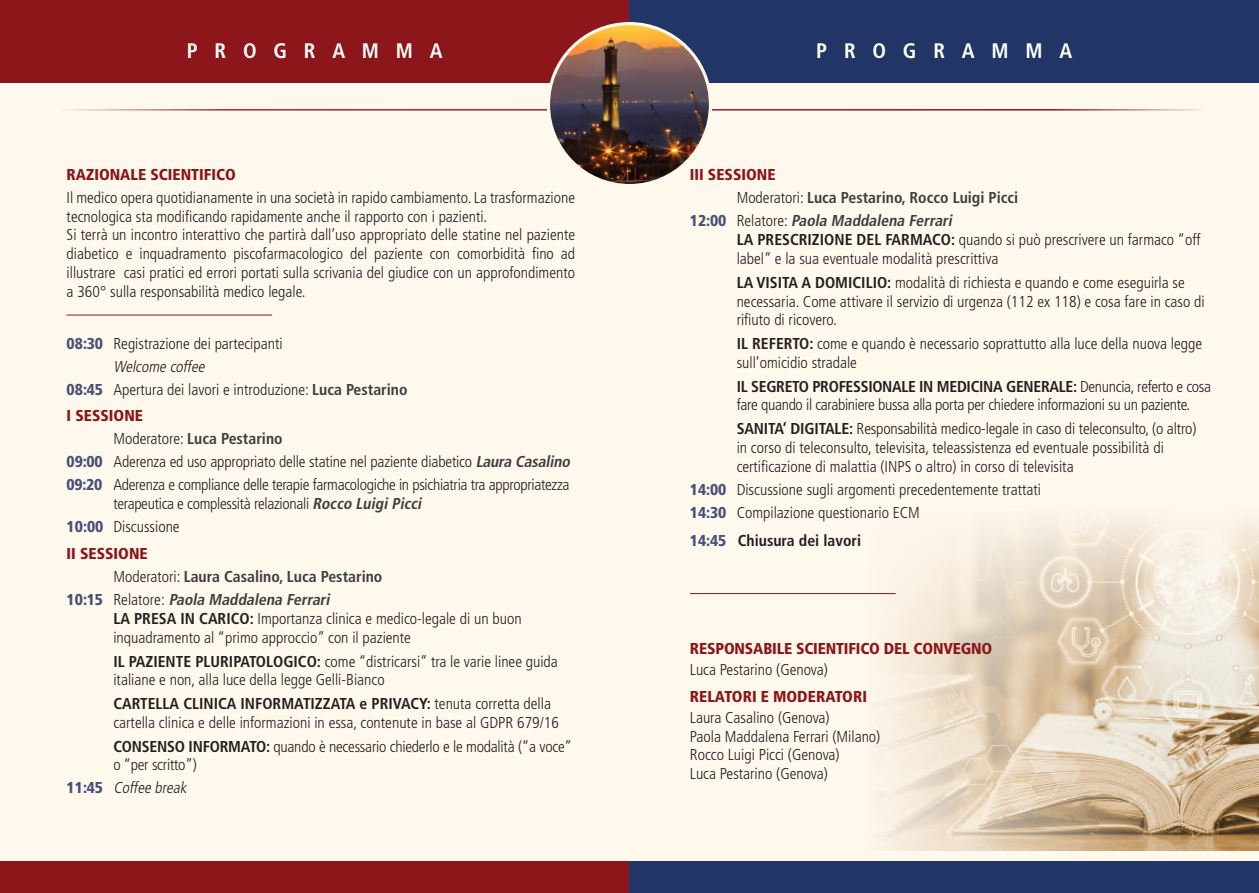
<style>
.page{position:relative;width:1259px;height:893px;background:#fef8ed}
.page>*{position:absolute;margin:0;border:0;box-sizing:border-box;transform-origin:0 0}
.TESTO_PROGRAMMA{font:700 condensed 21px "Frutiger";letter-spacing:.8em;color:#fff}
.TESTO_PROGRAMMA-2{font:300 condensed 15.75px/18.8px "Frutiger";color:#231f20}
.TESTO_PROGRAMMA-3{font:300 condensed 15.75px/18.8px "Frutiger";letter-spacing:-.02em;color:#231f20}
.TESTO_PROGRAMMA-4{font:700 condensed 15.75px "Frutiger";color:#3e3e3f}
.TESTO_PROGRAMMA-5{font:900 condensed 15.75px "Frutiger";letter-spacing:-.01em;color:#8c1619}
.TESTO_PROGRAMMA-6{font:italic 700 condensed 15.75px "Frutiger";color:#3e3e3f}
.TITOLO_SEZIONE{font:900 condensed 15.75px "Frutiger";color:#8c1619}
.TESTO_PROGRAMMA-7{font:italic 300 condensed 15.75px "Frutiger";color:#231f20}
.TESTO_PROGRAMMA-8{font:700 condensed 15.75px "Frutiger";color:#231f20}
.s1{font-weight:900;color:#495079}
.s2{font-weight:700;color:#3e3e3f}
.s3{font-weight:300;color:#231f20}
.s4{font-weight:700;font-style:italic;color:#3e3e3f}
.s5{font-weight:900;font-style:normal;color:#495079}
.s6{font-weight:300;font-style:normal;color:#231f20}
.s7{font-weight:700}
</style>
<div class="page">
<img style="left:860px;top:520px;width:399px;height:330px">
<hr style="left:56px;top:109px;width:1147px;height:2px;background:#8c1619">
<div style="left:0;top:0;width:629px;height:83px;background:#8c1619"></div>
<div style="left:0;top:861px;width:629px;height:32px;background:#8c1619"></div>
<div style="left:629px;top:0;width:630px;height:83px;background:#223567"></div>
<div style="left:629px;top:861px;width:630px;height:32px;background:#223567"></div>
<hr style="left:66px;top:315px;width:206px;height:1px;background:#8c1619">
<hr style="left:690px;top:593px;width:205px;height:1px;background:#8c1619">
<img style="left:548px;top:24px;width:162px;height:162px;border-radius:81px">
<div style="left:547px;top:22px;width:165px;height:165px;border:3px solid #fef8ed;border-radius:50%"></div>
<p class="TESTO_PROGRAMMA" style="left:187px;top:39px;width:257px">PROGRAMMA</p>
<p class="TESTO_PROGRAMMA" style="left:816px;top:39px;width:257px">PROGRAMMA</p>
<p class="TESTO_PROGRAMMA-5" style="left:67px;top:165px;width:171px">RAZIONALE SCIENTIFICO</p>
<p class="TESTO_PROGRAMMA-2" style="left:67px;top:188px;width:510px">Il medico opera quotidianamente in una società in rapido cambiamento. La trasformazione tecnologica sta modificando rapidamente anche il rapporto con i pazienti.</p>
<p class="TESTO_PROGRAMMA-2" style="left:67px;top:226px;width:510px;text-align:justify">Si terrà un incontro interattivo che partirà dall’uso appropriato delle statine nel paziente diabetico e inquadramento piscofarmacologico del paziente con comorbidità fino ad illustrare casi pratici ed errori portati sulla scrivania del giudice con un approfondimento a 360° sulla responsabilità medico legale.</p>
<p class="TESTO_PROGRAMMA-2" style="left:67px;top:334px;width:217px"><span class="s1">08:30</span> Registrazione dei partecipanti</p>
<p class="TESTO_PROGRAMMA-7" style="left:113px;top:357px;width:96px">Welcome coffee</p>
<p class="TESTO_PROGRAMMA-2" style="left:67px;top:380px;width:342px"><span class="s1">08:45</span> Apertura dei lavori e introduzione: <span class="s2">Luca Pestarino</span></p>
<p class="TITOLO_SEZIONE" style="left:67px;top:406px;width:78px">I SESSIONE</p>
<p class="TESTO_PROGRAMMA-4" style="left:113px;top:429px;width:171px"><span class="s3">Moderatore:</span> Luca Pestarino</p>
<p class="TESTO_PROGRAMMA-2" style="left:67px;top:453px;width:508px"><span class="s1">09:00</span> Aderenza ed uso appropriato delle statine nel paziente diabetico <span class="s4">Laura Casalino</span></p>
<p class="TESTO_PROGRAMMA-3" style="left:113px;top:476px;width:457px;text-indent:-47px"><span class="s1">09:20</span> Aderenza e compliance delle terapie farmacologiche in psichiatria tra appropriatezza terapeutica e complessità relazionali <span class="s4">Rocco LuigiPicci</span></p>
<p class="TESTO_PROGRAMMA-2" style="left:67px;top:517px;width:115px"><span class="s1">10:00</span> Discussione</p>
<p class="TITOLO_SEZIONE" style="left:67px;top:544px;width:83px">II SESSIONE</p>
<p class="TESTO_PROGRAMMA-4" style="left:113px;top:567px;width:270px"><span class="s3">Moderatori:</span> Laura Casalino, Luca Pestarino</p>
<p class="TESTO_PROGRAMMA-6" style="left:67px;top:590px;width:268px"><span class="s5">1 0 : 1 5</span> <span class="s6">R e l a t o r e :</span> Paola Maddalena Ferrari</p>
<p class="TESTO_PROGRAMMA-2" style="left:113px;top:609px;width:410px"><span class="s7">LA PRESA IN CARICO:</span> Importanza clinica e medico-legale di un buon inquadramento al “primo approccio” con il paziente</p>
<p class="TESTO_PROGRAMMA-2" style="left:113px;top:652px;width:446px"><span class="s7">IL PAZIENTE PLURIPATOLOGICO:</span> come “districarsi” tra le varie linee guida italiane e non, alla luce della legge Gelli-Bianco</p>
<p class="TESTO_PROGRAMMA-2" style="left:113px;top:694px;width:447px"><span class="s7">CARTELLA CLINICA INFORMATIZZATA e PRIVACY:</span> tenuta corretta della cartella clinica e delle informazioni in essa, contenute in base al GDPR 679/16</p>
<p class="TESTO_PROGRAMMA-2" style="left:113px;top:737px;width:460px"><span class="s7">CONSENSO INFORMATO:</span> quando è necessario chiederlo e le modalità (“a voce” o “per scritto”)</p>
<p class="TESTO_PROGRAMMA-7" style="left:67px;top:779px;width:125px"><span class="s5">1 1 : 4 5</span> Coffee break</p>
<p class="TITOLO_SEZIONE" style="left:690px;top:165px;width:87px">III SESSIONE</p>
<p class="TESTO_PROGRAMMA-4" style="left:736px;top:188px;width:283px"><span class="s3">Moderatori:</span> Luca Pestarino, Rocco Luigi Picci</p>
<p class="TESTO_PROGRAMMA-6" style="left:690px;top:211px;width:267px"><span class="s5">1 2 : 0 0</span> <span class="s6">R e l a t o r e :</span> Paola Maddalena Ferrari</p>
<p class="TESTO_PROGRAMMA-2" style="left:736px;top:231px;width:465px"><span class="s7">LA PRESCRIZIONE DEL FARMACO:</span> quando si può prescrivere un farmaco “off label” e la sua eventuale modalità prescrittiva</p>
<p class="TESTO_PROGRAMMA-2" style="left:736px;top:273px;width:469px"><span class="s7">LA VISITA A DOMICILIO:</span> modalità di richiesta e quando e come eseguirla se necessaria. Come attivare il servizio di urgenza (112 ex 118) e cosa fare in caso di rifiuto di ricovero.</p>
<p class="TESTO_PROGRAMMA-2" style="left:736px;top:334px;width:467px"><span class="s7">IL REFERTO:</span> come e quando è necessario soprattutto alla luce della nuova legge sull’omicidio stradale</p>
<p class="TESTO_PROGRAMMA-3" style="left:736px;top:377px;width:476px"><span class="s7">IL SEGRETO PROFESSIONALE IN MEDICINA GENERALE:</span> Denuncia, referto e cosa fare quando il carabiniere bussa alla porta per chiedere informazioni su un paziente.</p>
<p class="TESTO_PROGRAMMA-2" style="left:736px;top:419px;width:461px"><span class="s7">SANITA’ DIGITALE:</span> Responsabilità medico-legale in caso di teleconsulto, (o altro) in corso di teleconsulto, televisita, teleassistenza ed eventuale possibilità di certificazione di malattia (INPS o altro) in corso di televisita</p>
<p class="TESTO_PROGRAMMA-2" style="left:690px;top:480px;width:353px"><span class="s1">14:00</span> Discussione sugli argomenti precedentemente trattati</p>
<p class="TESTO_PROGRAMMA-2" style="left:690px;top:503px;width:231px"><span class="s1">14:30</span> Compilazione questionario ECM</p>
<p class="TESTO_PROGRAMMA-8" style="left:690px;top:531px;width:173px"><span class="s1">14:45</span> Chiusura dei lavori</p>
<p class="TESTO_PROGRAMMA-5" style="left:690px;top:639px;width:304px">RESPONSABILE SCIENTIFICO DEL CONVEGNO</p>
<p class="TESTO_PROGRAMMA-2" style="left:690px;top:660px;width:139px">Luca Pestarino (Genova)</p>
<p class="TESTO_PROGRAMMA-5" style="left:690px;top:687px;width:179px">RELATORI E MODERATORI</p>
<p class="TESTO_PROGRAMMA-2" style="left:690px;top:708px;width:141px">Laura Casalino (Genova)</p>
<p class="TESTO_PROGRAMMA-2" style="left:690px;top:727px;width:192px">Paola Maddalena Ferrari (Milano)</p>
<p class="TESTO_PROGRAMMA-2" style="left:690px;top:746px;width:151px">Rocco Luigi Picci (Genova)</p>
<p class="TESTO_PROGRAMMA-2" style="left:690px;top:765px;width:139px">Luca Pestarino (Genova)</p>
</div>
